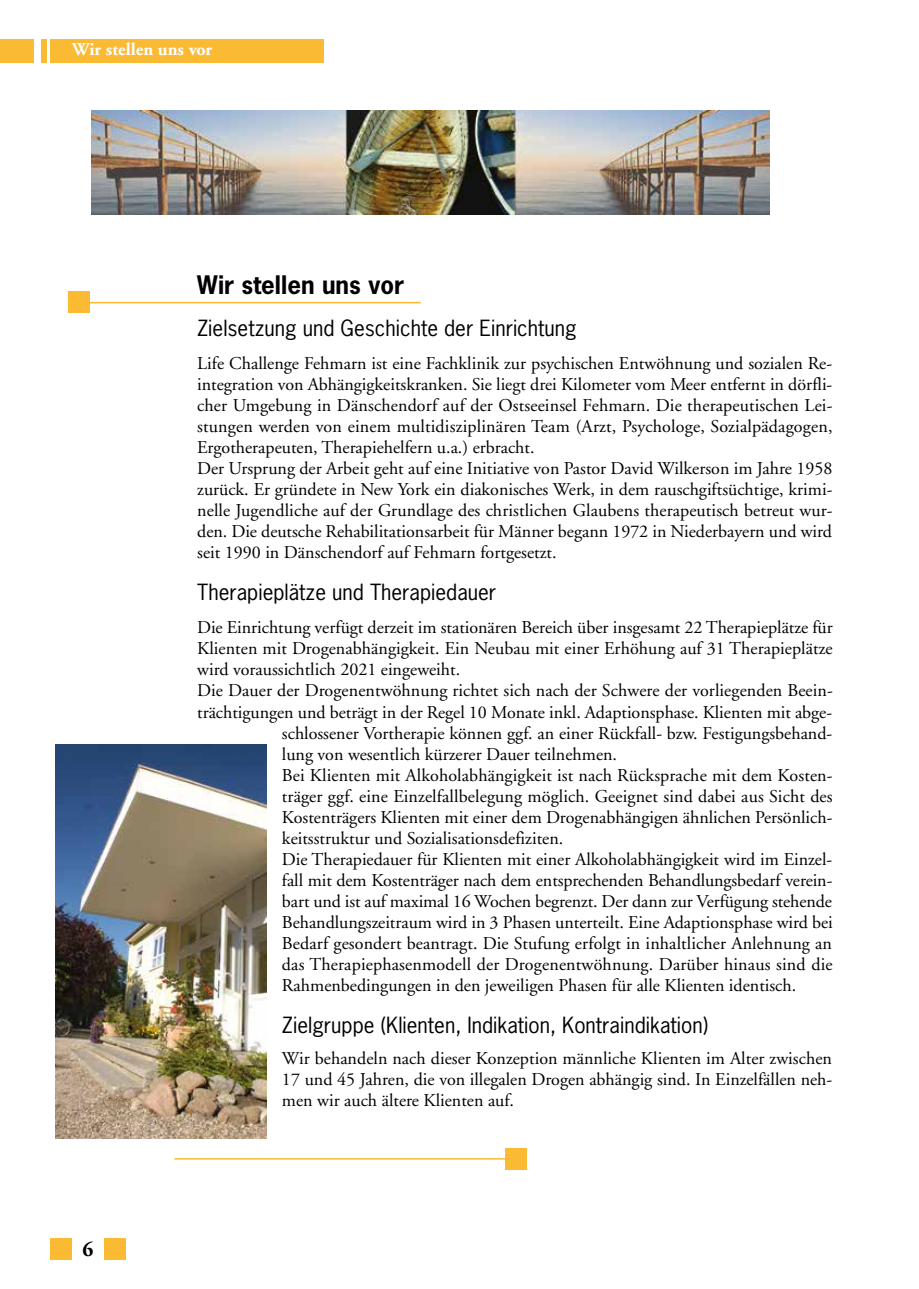
<style>
.page{position:relative;width:919px;height:1289px;background:#fff}
.page>*{position:absolute;margin:0;border:0;box-sizing:border-box;transform-origin:0 0}
.t1{font:700 24px "News Gothic";color:#000}
.t2{font:21px "News Gothic";color:#000}
.t3{font:700 21px "Adobe Garamond";color:#000}
.t4{font:18px/21px "Adobe Garamond";color:#000}
.t5{font:700 18px "Adobe Garamond";color:#fff}
</style>
<div class="page">
<div style="left:0;top:39px;width:323px;height:23px;background:#fbba34"></div>
<div style="left:34px;top:34px;width:6px;height:29px;background:#fff"></div>
<hr style="left:47px;top:34px;width:2px;height:29px;background:#fff">
<img style="left:91px;top:110px;width:678px;height:104px">
<hr style="left:83px;top:302px;width:337px;height:1px;background:#fbba34">
<div style="left:69px;top:291px;width:21px;height:22px;background:#fbba34"></div>
<img style="left:56px;top:744px;width:211px;height:394px">
<hr style="left:174px;top:1158px;width:338px;height:1px;background:#fbba34">
<div style="left:505px;top:1148px;width:21px;height:21px;background:#fbba34"></div>
<div style="left:50px;top:1237px;width:21px;height:22px;background:#fbba34"></div>
<div style="left:105px;top:1237px;width:21px;height:22px;background:#fbba34"></div>
<p class="t5" style="left:72px;top:40px;width:141px">Wir stellen uns vor</p>
<p class="t3" style="left:83px;top:1237px;width:12px">6</p>
<h1 class="t1" style="left:197px;top:269px;width:208px">Wir stellen uns vor</h1>
<p class="t2" style="left:197px;top:315px;width:381px">Zielsetzung und Geschichte der Einrichtung</p>
<p class="t4" style="left:197px;top:353px;width:636px">Life Challenge Fehmarn ist eine Fachklinik zur psychischen Entwöhnung und sozialen Re&shy;integration von Abhängigkeitskranken. Sie liegt drei Kilometer vom Meer entfernt in dörfli&shy;cher Umgebung in Dänschendorf auf der Ostseeinsel Fehmarn. Die therapeutischen Lei&shy;stungen werden von einem multidisziplinären Team (Arzt, Psychologe, Sozialpädagogen, Ergotherapeuten, Therapiehelfern u.a.) erbracht.<br>Der Ursprung der Arbeit geht auf eine Initiative von Pastor David Wilkerson im Jahre 1958 zurück. Er gründete in New York ein diakonisches Werk, in dem rauschgiftsüchtige, krimi&shy;nelle Jugendliche auf der Grundlage des christlichen Glaubens therapeutisch betreut wur&shy;den. Die deutsche Rehabilitationsarbeit für Männer begann 1972 in Niederbayern und wird seit 1990 in Dänschendorf auf Fehmarn fortgesetzt.</p>
<p class="t2" style="left:197px;top:579px;width:300px">Therapieplätze und Therapiedauer</p>
<p class="t4" style="left:197px;top:617px;width:637px">Die Einrichtung verfügt derzeit im stationären Bereich über insgesamt 22 Therapieplätze für</p>
<p class="t4" style="left:197px;top:638px;width:636px">Klienten mit Drogenabhängigkeit. Ein Neubau mit einer Erhöhung auf 31 Therapieplätze</p>
<p class="t4" style="left:197px;top:659px;width:264px">wird voraussichtlich 2021 eingeweiht.</p>
<p class="t4" style="left:197px;top:680px;width:637px">Die Dauer der Drogenentwöhnung richtet sich nach der Schwere der vorliegenden Beein-</p>
<p class="t4" style="left:197px;top:701px;width:636px">trächtigungen und beträgt in der Regel 10 Monate inkl. Adaptionsphase. Klienten mit abge-</p>
<p class="t4" style="left:282px;top:722px;width:552px">schlossener Vortherapie können ggf. an einer Rückfall- bzw. Festigungsbehand-</p>
<p class="t4" style="left:282px;top:743px;width:336px">lung von wesentlich kürzerer Dauer teilnehmen.</p>
<p class="t4" style="left:282px;top:764px;width:552px">Bei Klienten mit Alkoholabhängigkeit ist nach Rücksprache mit dem Kosten-</p>
<p class="t4" style="left:282px;top:785px;width:552px">träger ggf. eine Einzelfallbelegung möglich. Geeignet sind dabei aus Sicht des</p>
<p class="t4" style="left:282px;top:806px;width:552px">Kostenträgers Klienten mit einer dem Drogenabhängigen ähnlichen Persönlich-</p>
<p class="t4" style="left:282px;top:827px;width:283px">keitsstruktur und Sozialisationsdefiziten.</p>
<p class="t4" style="left:282px;top:848px;width:551px">Die Therapiedauer für Klienten mit einer Alkoholabhängigkeit wird im Einzel-</p>
<p class="t4" style="left:282px;top:869px;width:552px">fall mit dem Kostenträger nach dem entsprechenden Behandlungsbedarf verein-</p>
<p class="t4" style="left:282px;top:890px;width:551px">bart und ist auf maximal 16 Wochen begrenzt. Der dann zur Verfügung stehende</p>
<p class="t4" style="left:282px;top:911px;width:552px">Behandlungszeitraum wird in 3 Phasen unterteilt. Eine Adaptionsphase wird bei</p>
<p class="t4" style="left:282px;top:932px;width:551px">Bedarf gesondert beantragt. Die Stufung erfolgt in inhaltlicher Anlehnung an</p>
<p class="t4" style="left:282px;top:953px;width:552px">das Therapiephasenmodell der Drogenentwöhnung. Darüber hinaus sind die</p>
<p class="t4" style="left:282px;top:974px;width:515px">Rahmenbedingungen in den jeweiligen Phasen für alle Klienten identisch.</p>
<p class="t2" style="left:282px;top:1011px;width:427px">Zielgruppe (Klienten, Indikation, Kontraindikation)</p>
<p class="t4" style="left:282px;top:1048px;width:552px;text-align:justify">Wir behandeln nach dieser Konzeption männliche Klienten im Alter zwischen 17 und 45 Jahren, die von illegalen Drogen abhängig sind. In Einzelfällen neh&shy;men wir auch ältere Klienten auf.</p>
</div>
